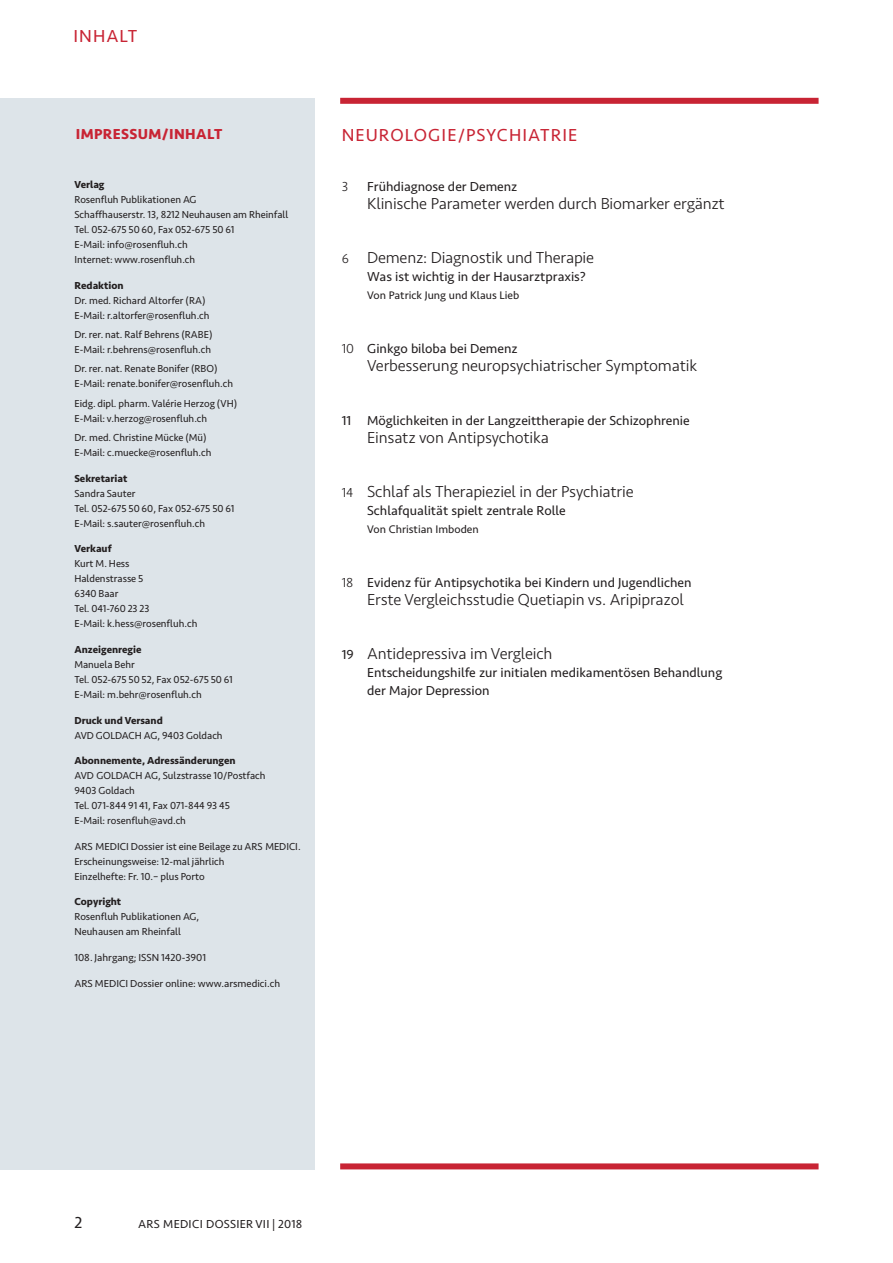
<style>
.page{position:relative;width:893px;height:1263px;background:#fff}
.page>*{position:absolute;margin:0;border:0;box-sizing:border-box;transform-origin:0 0}
.t1{font:18px "Seravek";letter-spacing:.06em;color:#c82434}
.t2{font:300 16.5px "Seravek";letter-spacing:-.01em;color:#231f20}
.t3{font:16.5px "Seravek";color:#231f20}
.t4{font:700 15px "Seravek";letter-spacing:.025em;color:#c82434}
.t5{font:13.5px/18px "Seravek";color:#231f20}
.t6{font:300 13.5px "Seravek";color:#231f20}
.t7{font:12px "Seravek";letter-spacing:.025em;color:#231f20}
.t8{font:11.4px "Seravek";color:#231f20}
.t9{font:10.5px/15px "Seravek";color:#231f20}
.t10{font:700 10.5px "Seravek";color:#231f20}
.s1{font-size:13.5px}
.s2{font-weight:300}
.s3{font-weight:400;font-size:13.5px}
</style>
<div class="page">
<div style="left:0;top:98px;width:315px;height:1071px;background:#dde4e9"></div>
<div style="left:340px;top:98px;width:479px;height:6px;background:#c82434"></div>
<div style="left:340px;top:1163px;width:479px;height:6px;background:#c82434"></div>
<h1 class="t1" style="left:73px;top:22px;width:65px">INHALT</h1>
<h3 class="t4" style="left:76px;top:122px;width:148px">IMPRESSUM/INHALT</h3>
<p class="t10" style="left:74px;top:176px;width:32px">Verlag</p>
<p class="t9" style="left:74px;top:192px;width:215px">Rosenfluh Publikationen AG<br>Schaffhauserstr. 13, 8212 Neuhausen am Rheinfall Tel. 052-675 50 60, Fax 052-675 50 61<br>E-Mail: info@rosenfluh.ch<br>Internet: www.rosenfluh.ch</p>
<p class="t10" style="left:74px;top:277px;width:51px">Redaktion</p>
<p class="t9" style="left:74px;top:293px;width:137px">Dr. med. Richard Altorfer (RA)<br>E-Mail: r.altorfer@rosenfluh.ch</p>
<p class="t9" style="left:74px;top:327px;width:140px">Dr. rer. nat. Ralf Behrens (RABE)<br>E-Mail: r.behrens@rosenfluh.ch</p>
<p class="t9" style="left:74px;top:361px;width:160px">Dr. rer. nat. Renate Bonifer (RBO)<br>E-Mail: renate.bonifer@rosenfluh.ch</p>
<p class="t9" style="left:74px;top:396px;width:164px">Eidg. dipl. pharm. Valérie Herzog (VH)<br>E-Mail: v.herzog@rosenfluh.ch</p>
<p class="t9" style="left:74px;top:430px;width:139px">Dr. med. Christine Mücke (Mü)<br>E-Mail: c.muecke@rosenfluh.ch</p>
<p class="t10" style="left:74px;top:470px;width:54px">Sekretariat</p>
<p class="t9" style="left:74px;top:486px;width:162px">Sandra Sauter<br>Tel. 052-675 50 60, Fax 052-675 50 61<br>E-Mail: s.sauter@rosenfluh.ch</p>
<p class="t10" style="left:74px;top:540px;width:39px">Verkauf</p>
<p class="t9" style="left:74px;top:556px;width:124px">Kurt M. Hess<br>Haldenstrasse 5<br>6340 Baar<br>Tel. 041-760 23 23<br>E-Mail: k.hess@rosenfluh.ch</p>
<p class="t10" style="left:74px;top:641px;width:69px">Anzeigenregie</p>
<p class="t9" style="left:74px;top:657px;width:160px">Manuela Behr<br>Tel. 052-675 50 52, Fax 052-675 50 61<br>E-Mail: m.behr@rosenfluh.ch</p>
<p class="t10" style="left:74px;top:712px;width:90px">Druck und Versand</p>
<p class="t9" style="left:74px;top:727px;width:150px">AVD GOLDACH AG, 9403 Goldach</p>
<p class="t10" style="left:74px;top:752px;width:163px">Abonnemente, Adressänderungen</p>
<p class="t9" style="left:74px;top:768px;width:193px">AVD GOLDACH AG, Sulzstrasse 10/Postfach<br>9403 Goldach<br>Tel. 071-844 91 41, Fax 071-844 93 45<br>E-Mail: rosenfluh@avd.ch</p>
<p class="t9" style="left:74px;top:839px;width:228px">ARS MEDICI Dossier ist eine Beilage zu ARS MEDICI.<br>Erscheinungsweise: 12-mal jährlich<br>Einzelhefte: Fr. 10.– plus Porto</p>
<p class="t10" style="left:74px;top:893px;width:48px">Copyright</p>
<p class="t9" style="left:74px;top:909px;width:126px">Rosenfluh Publikationen AG,<br>Neuhausen am Rheinfall</p>
<p class="t9" style="left:74px;top:950px;width:133px">108. Jahrgang; ISSN 1420-3901</p>
<p class="t9" style="left:74px;top:976px;width:207px">ARS MEDICI Dossier online: www.arsmedici.ch</p>
<h1 class="t1" style="left:342px;top:121px;width:237px">NEUROLOGIE/PSYCHIATRIE</h1>
<p class="t6" style="left:342px;top:178px;width:8px">3</p>
<p class="t5" style="left:367px;top:177px;width:152px">Frühdiagnose der Demenz</p>
<h2 class="t2" style="left:367px;top:193px;width:359px">Klinische Parameter werden durch Biomarker ergänzt</h2>
<h2 class="t2" style="left:342px;top:247px;width:254px"><span class="s1">6</span> Demenz: Diagnostik und Therapie</h2>
<p class="t5" style="left:367px;top:267px;width:220px">Was ist wichtig in der Hausarztpraxis?</p>
<p class="t8" style="left:367px;top:286px;width:154px">Von Patrick Jung und Klaus Lieb</p>
<p class="t5" style="left:342px;top:339px;width:177px"><span class="s2">10</span> Ginkgo biloba bei Demenz</p>
<h2 class="t2" style="left:367px;top:355px;width:331px">Verbesserung neuropsychiatrischer Symptomatik</h2>
<p class="t5" style="left:342px;top:411px;width:350px">11 Möglichkeiten in der Langzeittherapie der Schizophrenie</p>
<h2 class="t2" style="left:367px;top:427px;width:183px">Einsatz von Antipsychotika</h2>
<h2 class="t2" style="left:342px;top:481px;width:293px"><span class="s1">14</span> Schlaf als Therapieziel in der Psychiatrie</h2>
<p class="t5" style="left:367px;top:501px;width:200px">Schlafqualität spielt zentrale Rolle</p>
<p class="t8" style="left:367px;top:520px;width:113px">Von Christian Imboden</p>
<p class="t5" style="left:342px;top:573px;width:351px"><span class="s2">18</span> Evidenz für Antipsychotika bei Kindern und Jugendlichen</p>
<h2 class="t2" style="left:367px;top:589px;width:318px">Erste Vergleichsstudie Quetiapin vs. Aripiprazol</h2>
<h2 class="t2" style="left:342px;top:643px;width:212px"><span class="s3">19</span> Antidepressiva im Vergleich</h2>
<p class="t5" style="left:367px;top:663px;width:357px">Entscheidungshilfe zur initialen medikamentösen Behandlung der Major Depression</p>
<h2 class="t3" style="left:74px;top:1209px;width:9px">2</h2>
<p class="t7" style="left:138px;top:1214px;width:166px">ARS MEDICI DOSSIER VII | 2018</p>
</div>
